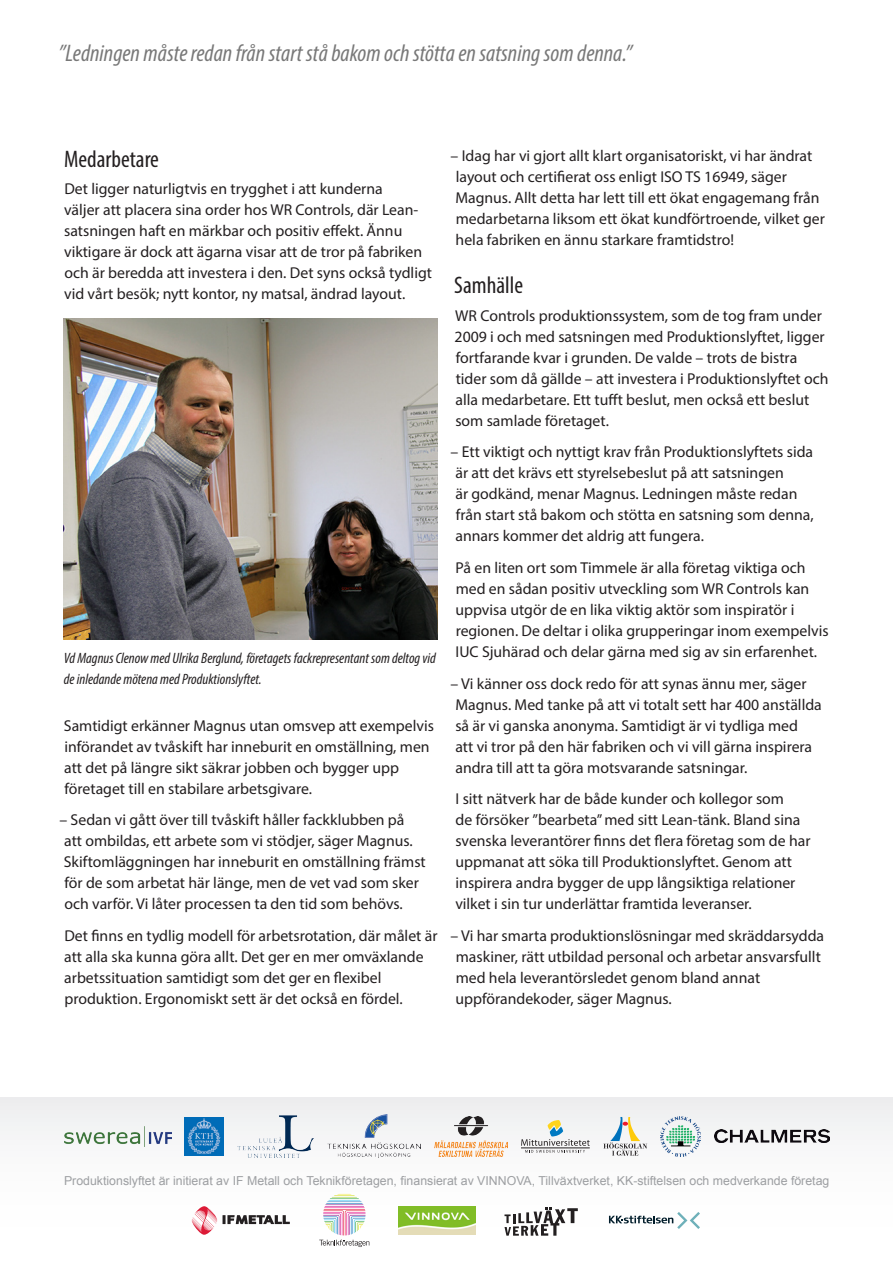
<style>
.page{position:relative;width:893px;height:1263px;background:#fff}
.page>*{position:absolute;margin:0;border:0;box-sizing:border-box;transform-origin:0 0}
.t1{font:italic condensed 24px "Myriad Pro";color:#787878}
.t2{font:condensed 24px "Myriad Pro";color:#231f20}
.t3{font:15.75px/21px "Myriad Pro";color:#231f20}
.t4{font:italic condensed 15px/21px "Myriad Pro";color:#231f20}
.Brödtext{font:12.3px "Arial";color:#9d9fa2}
</style>
<div class="page">
<div style="left:0;top:1097px;width:893px;height:166px;background:linear-gradient(to right,#fafafa,#fafafa)"></div>
<svg style="left:603px;top:1117px;width:44px;height:39px"></svg>
<svg style="left:521px;top:1120px;width:69px;height:33px"></svg>
<img style="left:64px;top:1126px;width:107px;height:20px">
<img style="left:185px;top:1117px;width:38px;height:39px">
<img style="left:237px;top:1115px;width:77px;height:42px">
<img style="left:327px;top:1115px;width:94px;height:43px">
<img style="left:434px;top:1116px;width:73px;height:40px">
<img style="left:661px;top:1116px;width:40px;height:40px">
<img style="left:714px;top:1130px;width:115px;height:13px">
<svg style="left:504px;top:1207px;width:74px;height:29px"></svg>
<img style="left:399px;top:1206px;width:76px;height:28px">
<svg style="left:609px;top:1212px;width:91px;height:17px"></svg>
<svg style="left:192px;top:1206px;width:25px;height:29px"></svg>
<svg style="left:223px;top:1215px;width:67px;height:9px"></svg>
<svg style="left:319px;top:1194px;width:50px;height:53px"></svg>
<img style="left:64px;top:319px;width:374px;height:320px">
<p class="t1" style="left:59px;top:38px;width:575px">”Ledningen måste redan från start stå bakom och stötta en satsning som denna.”</p>
<p class="t2" style="left:64px;top:144px;width:96px">Medarbetare</p>
<p class="t3" style="left:64px;top:178px;width:369px">Det ligger naturligtvis en trygghet i att kunderna<br>väljer att placera sina order hos WR Controls, där Lean&shy;satsningen haft en märkbar och positiv effekt. Ännu viktigare är dock att ägarna visar att de tror på fabriken och är beredda att investera i den. Det syns också tydligt vid vårt besök; nytt kontor, ny matsal, ändrad layout.</p>
<p class="t4" style="left:64px;top:647px;width:374px">Vd Magnus Clenow med Ulrika Berglund, företagets fackrepresentant som deltog vid de inledande mötena med Produktionslyftet.</p>
<p class="t3" style="left:64px;top:715px;width:372px">Samtidigt erkänner Magnus utan omsvep att exempelvis införandet av tvåskift har inneburit en omställning, men att det på längre sikt säkrar jobben och bygger upp företaget till en stabilare arbetsgivare.</p>
<p class="t3" style="left:59px;top:809px;width:368px">– Sedan vi gått över till tvåskift håller fackklubben på att ombildas, ett arbete som vi stödjer, säger Magnus.<br>Skiftomläggningen har inneburit en omställning främst för de som arbetat här länge, men de vet vad som sker och varför. Vi låter processen ta den tid som behövs.</p>
<p class="t3" style="left:64px;top:925px;width:375px">Det finns en tydlig modell för arbetsrotation, där målet är att alla ska kunna göra allt. Det ger en mer omväxlande arbetssituation samtidigt som det ger en flexibel produktion. Ergonomiskt sett är det också en fördel.</p>
<p class="t3" style="left:455px;top:145px;width:371px;text-indent:-5px">– Idag har vi gjort allt klart organisatoriskt, vi har ändrat layout och certifierat oss enligt ISO TS 16949, säger Magnus. Allt detta har lett till ett ökat engagemang från medarbetarna liksom ett ökat kundförtroende, vilket ger hela fabriken en ännu starkare framtidstro!</p>
<p class="t2" style="left:454px;top:271px;width:70px">Samhälle</p>
<p class="t3" style="left:455px;top:305px;width:375px">WR Controls produktionssystem, som de tog fram under 2009 i och med satsningen med Produktionslyftet, ligger fortfarande kvar i grunden. De valde – trots de bistra tider som då gällde – att investera i Produktionslyftet och alla medarbetare. Ett tufft beslut, men också ett beslut som samlade företaget.</p>
<p class="t3" style="left:455px;top:441px;width:360px;text-indent:-5px">– Ett viktigt och nyttigt krav från Produktionslyftets sida är att det krävs ett styrelsebeslut på att satsningen<br>är godkänd, menar Magnus. Ledningen måste redan från start stå bakom och stötta en satsning som denna, annars kommer det aldrig att fungera.</p>
<p class="t3" style="left:455px;top:557px;width:375px">På en liten ort som Timmele är alla företag viktiga och med en sådan positiv utveckling som WR Controls kan uppvisa utgör de en lika viktig aktör som inspiratör i regionen. De deltar i olika grupperingar inom exempelvis IUC Sjuhärad och delar gärna med sig av sin erfarenhet.</p>
<p class="t3" style="left:455px;top:673px;width:368px;text-indent:-5px">– Vi känner oss dock redo för att synas ännu mer, säger Magnus. Med tanke på att vi totalt sett har 400 anställda så är vi ganska anonyma. Samtidigt är vi tydliga med<br>att vi tror på den här fabriken och vi vill gärna inspirera andra till att ta göra motsvarande satsningar.</p>
<p class="t3" style="left:455px;top:788px;width:357px">I sitt nätverk har de både kunder och kollegor som<br>de försöker ”bearbeta” med sitt Lean-tänk. Bland sina svenska leverantörer finns det flera företag som de har uppmanat att söka till Produktionslyftet. Genom att inspirera andra bygger de upp långsiktiga relationer vilket i sin tur underlättar framtida leveranser.</p>
<p class="t3" style="left:455px;top:925px;width:370px;text-indent:-5px">– Vi har smarta produktionslösningar med skräddarsydda maskiner, rätt utbildad personal och arbetar ansvarsfullt med hela leverantörsledet genom bland annat uppförandekoder, säger Magnus.</p>
<p class="Brödtext" style="left:64px;top:1172px;width:767px">Produktionslyftet är initierat av IF Metall och Teknikföretagen, finansierat av VINNOVA, Tillväxtverket, KK-stiftelsen och medverkande företag</p>
</div>
